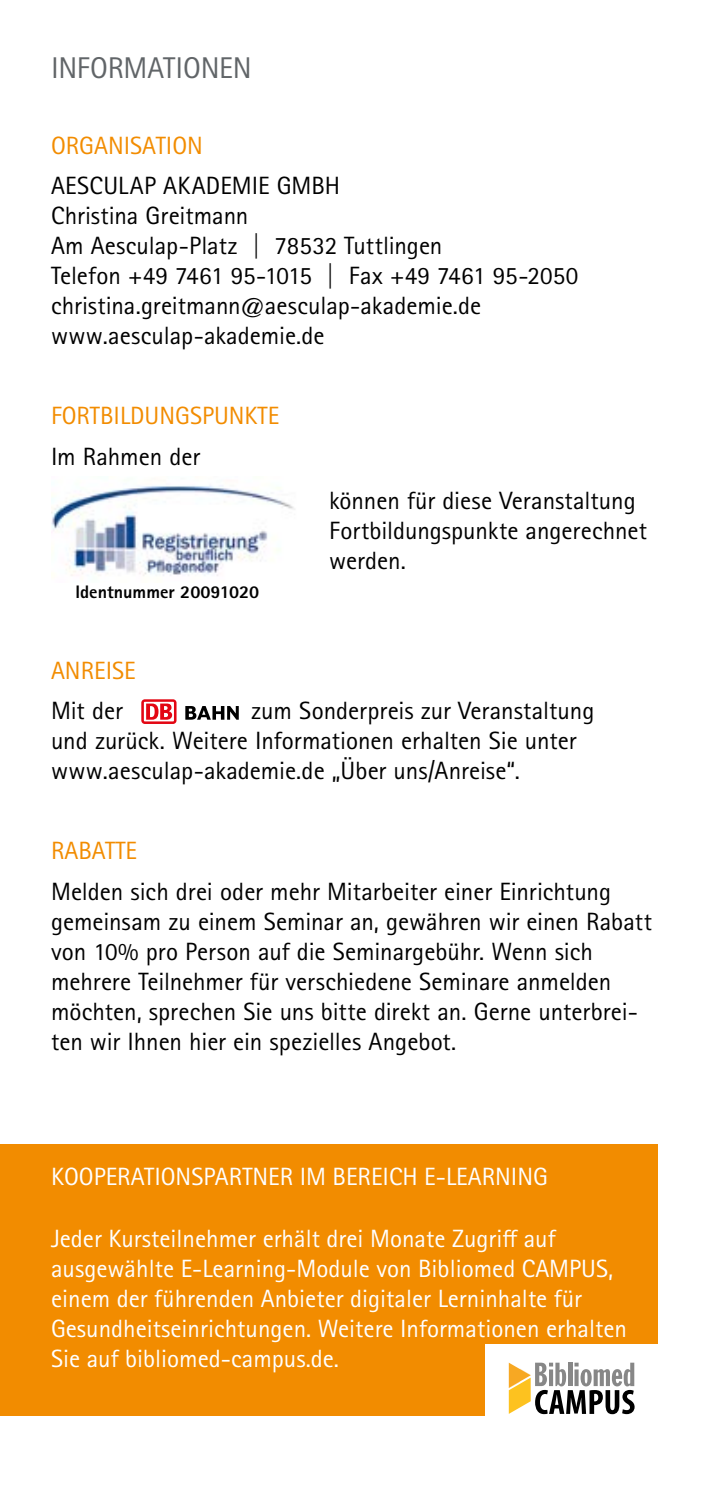
<style>
.page{position:relative;width:709px;height:1489px;background:#fff}
.page>*{position:absolute;margin:0;border:0;box-sizing:border-box;transform-origin:0 0}
.t1{font:30px "Rotis Sans Serif Pro";letter-spacing:-.01em;color:#616568}
.t2{font:25px/30px "Rotis Sans Serif Pro";color:#000}
.t3{font:25px/30px "Rotis Sans Serif Pro";color:#fff}
.t4{font:25px "Rotis Sans Serif Pro";color:#f28c00}
.t5{font:800 18px "Rotis Sans Serif Pro";color:#000}
</style>
<div class="page">
<div style="left:0;top:1143px;width:658px;height:272px;background:#f28c00"></div>
<svg style="left:141px;top:699px;width:35px;height:25px"></svg>
<svg style="left:144px;top:701px;width:30px;height:20px"></svg>
<svg style="left:146px;top:703px;width:26px;height:16px"></svg>
<svg style="left:185px;top:706px;width:54px;height:13px"></svg>
<img style="left:52px;top:485px;width:243px;height:91px">
<div style="left:484px;top:1344px;width:183px;height:82px;background:#fff"></div>
<svg style="left:509px;top:1362px;width:125px;height:51px"></svg>
<p class="t1" style="left:51px;top:51px;width:202px">INFORMATIONEN</p>
<p class="t4" style="left:51px;top:130px;width:153px">ORGANISATION</p>
<p class="t2" style="left:51px;top:171px;width:528px">AESCULAP AKADEMIE GMBH<br>Christina Greitmann<br>Am Aesculap-Platz | 78532 Tuttlingen<br>Telefon +49 7461 95-1015 | Fax +49 7461 95-2050 christina.greitmann@aesculap-akademie.de www.aesculap-akademie.de</p>
<p class="t4" style="left:51px;top:401px;width:230px">FORTBILDUNGSPUNKTE</p>
<p class="t2" style="left:51px;top:441px;width:151px">Im Rahmen der</p>
<p class="t5" style="left:76px;top:580px;width:185px">Identnummer 20091020</p>
<p class="t2" style="left:329px;top:485px;width:319px">können für diese Veranstaltung<br>Fortbildungspunkte angerechnet werden.</p>
<p class="t4" style="left:51px;top:655px;width:86px">ANREISE</p>
<p class="t2" style="left:51px;top:696px;width:73px">Mit der</p>
<p class="t2" style="left:51px;top:696px;width:545px;text-indent:200px">zum Sonderpreis zur Veranstaltung und zurück. Weitere Informationen erhalten Sie unter www.aesculap-akademie.de „Über uns/Anreise“.</p>
<p class="t4" style="left:51px;top:835px;width:88px">RABATTE</p>
<p class="t2" style="left:51px;top:876px;width:602px">Melden sich drei oder mehr Mitarbeiter einer Einrichtung gemeinsam zu einem Seminar an, gewähren wir einen Rabatt von 10% pro Person auf die Seminargebühr. Wenn sich mehrere Teilnehmer für verschiedene Seminare anmelden möchten, sprechen Sie uns bitte direkt an. Gerne unterbrei&shy;ten wir Ihnen hier ein spezielles Angebot.</p>
<p class="t3" style="left:51px;top:1161px;width:498px">KOOPERATIONSPARTNER IM BEREICH E-LEARNING</p>
<p class="t3" style="left:51px;top:1223px;width:577px">Jeder Kursteilnehmer erhält drei Monate Zugriff auf ausgewählte E-Learning-Module von Bibliomed CAMPUS, einem der führenden Anbieter digitaler Lerninhalte für Gesundheitseinrichtungen. Weitere Informationen erhalten Sie auf bibliomed-campus.de.</p>
</div>
